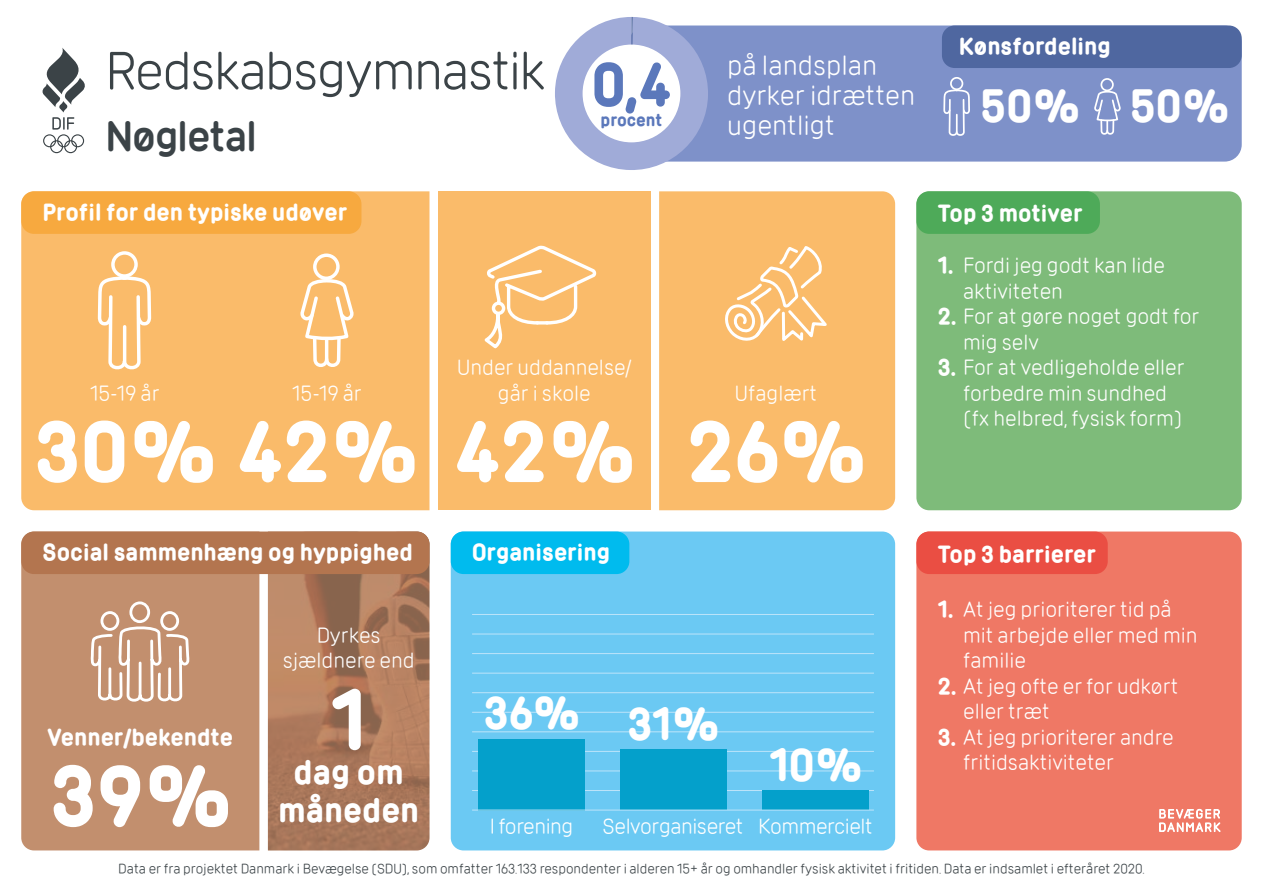
<style>
.page{position:relative;width:1263px;height:893px;background:#fff}
.page>*{position:absolute;margin:0;border:0;box-sizing:border-box;transform-origin:0 0}
.t1{font:700 75px "DIF";color:#fff}
.t2{font:700 53.85px "DIF";color:#5b78bb}
.t3{font:52.5px "DIF";letter-spacing:-.03em;color:#3b4347}
.t4{font:700 40.5px "DIF";color:#fff}
.t5{font:600 39px "DIF";letter-spacing:-.03em;color:#3b4347}
.t6{font:700 30px/38.2px "DIF";color:#fff;text-align:center}
.t7{font:27px/30px "DIF";color:#fff}
.t8{font:21px/25.5px "DIF";color:#fff}
.t9{font:700 21px "DIF";color:#fff}
.t10{font:21px "DIF";letter-spacing:-.02em;color:#fff}
.t11{font:700 15.3px "DIF";color:#5b78bb}
.t12{font:13.5px "DIF";color:#3b4347}
.s1{font-weight:700}
</style>
<div class="page">
<img style="left:268px;top:532px;width:161px;height:318px">
<div style="left:438px;top:191px;width:213px;height:319px;background:#fabb6a"></div>
<div style="left:659px;top:191px;width:236px;height:319px;background:#fabb6a"></div>
<div style="left:21px;top:191px;width:408px;height:319px;background:#fabb6a"></div>
<div style="left:21px;top:565px;width:238px;height:285px;background:#c28f6e"></div>
<div style="left:21px;top:531px;width:408px;height:43px;background:#b3754f;border-radius:13px"></div>
<div style="left:451px;top:531px;width:444px;height:319px;background:#6bc9f3;border-radius:13px"></div>
<svg style="left:42px;top:48px;width:43px;height:105px"></svg>
<div style="left:916px;top:531px;width:326px;height:319px;background:#ef7865;border-radius:13px"></div>
<div style="left:916px;top:191px;width:326px;height:319px;background:#7ebb7a;border-radius:13px"></div>
<svg style="left:1159px;top:808px;width:62px;height:24px"></svg>
<div style="left:451px;top:531px;width:178px;height:43px;background:#0be;border-radius:13px"></div>
<svg style="left:89px;top:599px;width:103px;height:104px"></svg>
<svg style="left:721px;top:244px;width:111px;height:102px;background:#fac682"></svg>
<svg style="left:96px;top:249px;width:57px;height:121px"></svg>
<svg style="left:298px;top:251px;width:58px;height:117px"></svg>
<div style="left:21px;top:191px;width:340px;height:43px;background:#f7a93f;border-radius:13px"></div>
<div style="left:916px;top:191px;width:184px;height:43px;background:#4eaa59;border-radius:13px"></div>
<div style="left:916px;top:531px;width:192px;height:43px;background:#ea4e43;border-radius:13px"></div>
<hr style="left:472px;top:790px;width:402px;height:1px;background:#bce4fa">
<hr style="left:472px;top:771px;width:402px;height:1px;background:#bce4fa">
<hr style="left:472px;top:751px;width:402px;height:1px;background:#bce4fa">
<hr style="left:472px;top:731px;width:402px;height:1px;background:#bce4fa">
<hr style="left:472px;top:712px;width:402px;height:1px;background:#bce4fa">
<hr style="left:472px;top:692px;width:402px;height:1px;background:#bce4fa">
<hr style="left:472px;top:673px;width:402px;height:1px;background:#bce4fa">
<hr style="left:472px;top:653px;width:402px;height:1px;background:#bce4fa">
<hr style="left:472px;top:634px;width:402px;height:1px;background:#bce4fa">
<hr style="left:472px;top:614px;width:402px;height:1px;background:#bce4fa">
<div style="left:478px;top:739px;width:107px;height:71px;background:#04a0cb"></div>
<div style="left:620px;top:749px;width:106px;height:61px;background:#04a0cb"></div>
<div style="left:762px;top:791px;width:107px;height:19px;background:#04a0cb"></div>
<hr style="left:472px;top:810px;width:402px;height:1px;background:#bce4fa">
<div style="left:629px;top:26px;width:613px;height:136px;background:#7e91c9;border-radius:17px"></div>
<svg style="left:943px;top:77px;width:27px;height:59px"></svg>
<svg style="left:1094px;top:78px;width:27px;height:57px"></svg>
<div style="left:942px;top:26px;width:300px;height:42px;background:#4f67a0;border-radius:13px"></div>
<svg style="left:484px;top:245px;width:113px;height:104px"></svg>
<svg style="left:537px;top:321px;width:10px;height:4px"></svg>
<svg style="left:555px;top:17px;width:153px;height:153px"></svg>
<div style="left:583px;top:45px;width:97px;height:97px;background:#fff;border-radius:50%"></div>
<h3 class="t3" style="left:105px;top:40px;width:442px">Redskabsgymnastik</h3>
<h3 class="t5" style="left:105px;top:111px;width:154px">Nøgletal</h3>
<p class="t9" style="left:43px;top:198px;width:306px">Profil for den typiske udøver</p>
<h2 class="t2" style="left:591px;top:49px;width:82px">0,4</h2>
<p class="t11" style="left:600px;top:109px;width:63px">procent</p>
<p class="t7" style="left:727px;top:50px;width:189px">på landsplan dyrker idrætten ugentligt</p>
<p class="t8" style="left:90px;top:380px;width:71px">15-19 år</p>
<h1 class="t1" style="left:34px;top:402px;width:384px">30% 42%</h1>
<p class="t8" style="left:292px;top:380px;width:71px">15-19 år</p>
<p class="t8" style="left:457px;top:354px;width:176px;text-align:center">Under uddannelse/ går i skole</p>
<h1 class="t1" style="left:454px;top:402px;width:181px">42%</h1>
<p class="t8" style="left:735px;top:380px;width:84px">Ufaglært</p>
<h1 class="t1" style="left:687px;top:402px;width:179px">26%</h1>
<p class="t9" style="left:43px;top:538px;width:372px">Social sammenhæng og hyppighed</p>
<p class="t9" style="left:472px;top:538px;width:140px">Organisering</p>
<p class="t9" style="left:47px;top:723px;width:187px">Venner/bekendte</p>
<h1 class="t1" style="left:50px;top:746px;width:182px">39%</h1>
<p class="t8" style="left:283px;top:622px;width:134px;text-align:center">Dyrkes sjældnere end</p>
<h1 class="t1" style="left:331px;top:670px;width:38px">1</h1>
<h3 class="t6" style="left:278px;top:753px;width:142px">dag om måneden</h3>
<h3 class="t4" style="left:484px;top:686px;width:97px">36%</h3>
<h3 class="t4" style="left:627px;top:697px;width:93px">31%</h3>
<h3 class="t4" style="left:769px;top:738px;width:94px">10%</h3>
<p class="t10" style="left:490px;top:814px;width:85px">I forening</p>
<p class="t10" style="left:602px;top:814px;width:272px">Selvorganiseret Kommercielt</p>
<p class="t9" style="left:959px;top:32px;width:153px">Kønsfordeling</p>
<h3 class="t4" style="left:980px;top:79px;width:250px">50% 50%</h3>
<p class="t9" style="left:938px;top:200px;width:146px">Top 3 motiver</p>
<p class="t8" style="left:963px;top:252px;width:203px;text-indent:-26px"><span class="s1">1.</span> Fordi jeg godt kan lide aktiviteten</p>
<p class="t8" style="left:963px;top:303px;width:238px;text-indent:-26px"><span class="s1">2.</span> For at gøre noget godt for mig selv</p>
<p class="t8" style="left:963px;top:354px;width:223px;text-indent:-26px"><span class="s1">3.</span> For at vedligeholde eller forbedre min sundhed (fx helbred, fysisk form)</p>
<p class="t9" style="left:938px;top:540px;width:160px">Top 3 barrierer</p>
<p class="t8" style="left:963px;top:597px;width:236px;text-indent:-26px"><span class="s1">1.</span> At jeg prioriterer tid på mit arbejde eller med min familie</p>
<p class="t8" style="left:963px;top:673px;width:217px;text-indent:-26px"><span class="s1">2.</span> At jeg ofte er for udkørt eller træt</p>
<p class="t8" style="left:963px;top:724px;width:212px;text-indent:-26px"><span class="s1">3.</span> At jeg prioriterer andre fritidsaktiviteter</p>
<p class="t12" style="left:118px;top:861px;width:1028px">Data er fra projektet Danmark i Bevægelse (SDU), som omfatter 163.133 respondenter i alderen 15+ år og omhandler fysisk aktivitet i fritiden. Data er indsamlet i efteråret 2020.</p>
</div>
